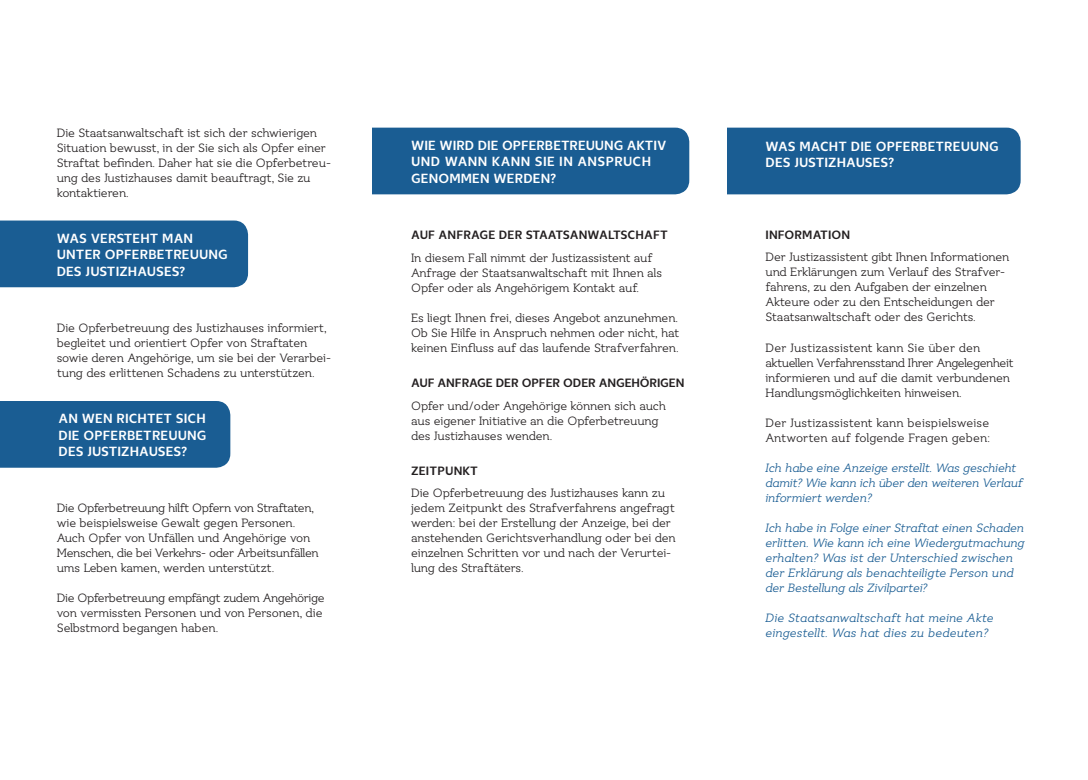
<style>
.page{position:relative;width:1088px;height:780px;background:#fff}
.page>*{position:absolute;margin:0;border:0;box-sizing:border-box;transform-origin:0 0}
.t1{font:700 13.75px/16.5px "Ostbe Sans";letter-spacing:.01em;color:#fff}
.t2{font:12.5px/15px "Ostbe Serif";letter-spacing:-.02em;color:#231f20}
.t3{font:italic 12.5px/15px "Ostbe Serif";letter-spacing:-.01em;color:#1a5d93}
.t4{font:12.5px/15px "Ostbe Serif";letter-spacing:.005em;color:#231f20}
.t5{font:italic 12.5px/15px "Ostbe Serif";letter-spacing:.01em;color:#1a5d93}
.t6{font:700 12.5px "Ostbe Sans";letter-spacing:.01em;color:#231f20}
.t7{font:700 12.5px "Ostbe Sans";letter-spacing:-.01em;color:#231f20}
</style>
<div class="page">
<div style="left:0;top:220px;width:248px;height:67px;background:#1a5d93"></div>
<div style="left:0;top:401px;width:230px;height:66px;background:#1a5d93"></div>
<div style="left:347px;top:128px;width:342px;height:66px;background:#1a5d93;border-radius:14px"></div>
<div style="left:333px;top:111px;width:39px;height:83px;background:#fff"></div>
<div style="left:702px;top:128px;width:318px;height:66px;background:#1a5d93;border-radius:14px"></div>
<div style="left:692px;top:111px;width:34px;height:84px;background:#fff"></div>
<p class="t2" style="left:57px;top:126px;width:276px">Die Staatsanwaltschaft ist sich der schwierigen Situation bewusst, in der Sie sich als Opfer einer Straftat befinden. Daher hat sie die Opferbetreu&shy;ung des Justizhauses damit beauftragt, Sie zu kontaktieren.</p>
<p class="t1" style="left:57px;top:230px;width:173px">WAS VERSTEHT MAN<br>UNTER OPFERBETREUUNG<br>DES JUSTIZHAUSES?</p>
<p class="t2" style="left:57px;top:321px;width:276px">Die Opferbetreuung des Justizhauses informiert, begleitet und orientiert Opfer von Straftaten sowie deren Angehörige, um sie bei der Verarbei&shy;tung des erlittenen Schadens zu unterstützen.</p>
<p class="t1" style="left:59px;top:410px;width:149px;text-align:justify">AN WEN RICHTET SICH DIE OPFERBETREUUNG DES JUSTIZHAUSES?</p>
<p class="t2" style="left:57px;top:501px;width:264px">Die Opferbetreuung hilft Opfern von Straftaten, wie beispielsweise Gewalt gegen Personen.<br>Auch Opfer von Unfällen und Angehörige von Menschen, die bei Verkehrs- oder Arbeitsunfällen ums Leben kamen, werden unterstützt.</p>
<p class="t2" style="left:57px;top:591px;width:269px">Die Opferbetreuung empfängt zudem Angehörige von vermissten Personen und von Personen, die<br>Selbstmord begangen haben.</p>
<p class="t1" style="left:411px;top:137px;width:257px">WIE WIRD DIE OPFERBETREUUNG AKTIV<br>UND WANN KANN SIE IN ANSPRUCH<br>GENOMMEN WERDEN?</p>
<p class="t1" style="left:765px;top:138px;width:235px">WAS MACHT DIE OPFERBETREUUNG<br>DES JUSTIZHAUSES?</p>
<p class="t6" style="left:411px;top:228px;width:258px">AUF ANFRAGE DER STAATSANWALTSCHAFT</p>
<p class="t2" style="left:411px;top:251px;width:252px">In diesem Fall nimmt der Justizassistent auf<br>Anfrage der Staatsanwaltschaft mit Ihnen als<br>Opfer oder als Angehörigem Kontakt auf.</p>
<p class="t2" style="left:411px;top:311px;width:270px;text-align:justify">Es liegt Ihnen frei, dieses Angebot anzunehmen.<br>Ob Sie Hilfe in Anspruch nehmen oder nicht, hat keinen Einfluss auf das laufende Strafverfahren.</p>
<p class="t7" style="left:411px;top:376px;width:275px">AUF ANFRAGE DER OPFER ODER ANGEHÖRIGEN</p>
<p class="t2" style="left:411px;top:398px;width:256px">Opfer und/oder Angehörige können sich auch aus eigener Initiative an die Opferbetreuung des Justizhauses wenden.</p>
<p class="t6" style="left:411px;top:463px;width:68px">ZEITPUNKT</p>
<p class="t2" style="left:411px;top:486px;width:266px">Die Opferbetreuung des Justizhauses kann zu jedem Zeitpunkt des Strafverfahrens angefragt werden: bei der Erstellung der Anzeige, bei der anstehenden Gerichtsverhandlung oder bei den einzelnen Schritten vor und nach der Verurtei&shy;lung des Straftäters.</p>
<p class="t6" style="left:765px;top:227px;width:86px">INFORMATION</p>
<p class="t2" style="left:765px;top:250px;width:246px">Der Justizassistent gibt Ihnen Informationen und Erklärungen zum Verlauf des Strafver&shy;fahrens, zu den Aufgaben der einzelnen Akteure oder zu den Entscheidungen der Staatsanwaltschaft oder des Gerichts.</p>
<p class="t2" style="left:765px;top:340px;width:250px">Der Justizassistent kann Sie über den aktuellen Verfahrensstand Ihrer Angelegenheit informieren und auf die damit verbundenen Handlungsmöglichkeiten hinweisen.</p>
<p class="t4" style="left:765px;top:415px;width:226px">Der Justizassistent kann beispielsweise<br>Antworten auf folgende Fragen geben:</p>
<p class="t3" style="left:765px;top:460px;width:259px">Ich habe eine Anzeige erstellt. Was geschieht damit? Wie kann ich über den weiteren Verlauf informiert werden?</p>
<p class="t3" style="left:765px;top:520px;width:261px">Ich habe in Folge einer Straftat einen Schaden erlitten. Wie kann ich eine Wiedergutmachung erhalten? Was ist der Unterschied zwischen der Erklärung als benachteiligte Person und der Bestellung als Zivilpartei?</p>
<p class="t5" style="left:765px;top:610px;width:230px">Die Staatsanwaltschaft hat meine Akte eingestellt. Was hat dies zu bedeuten?</p>
</div>
